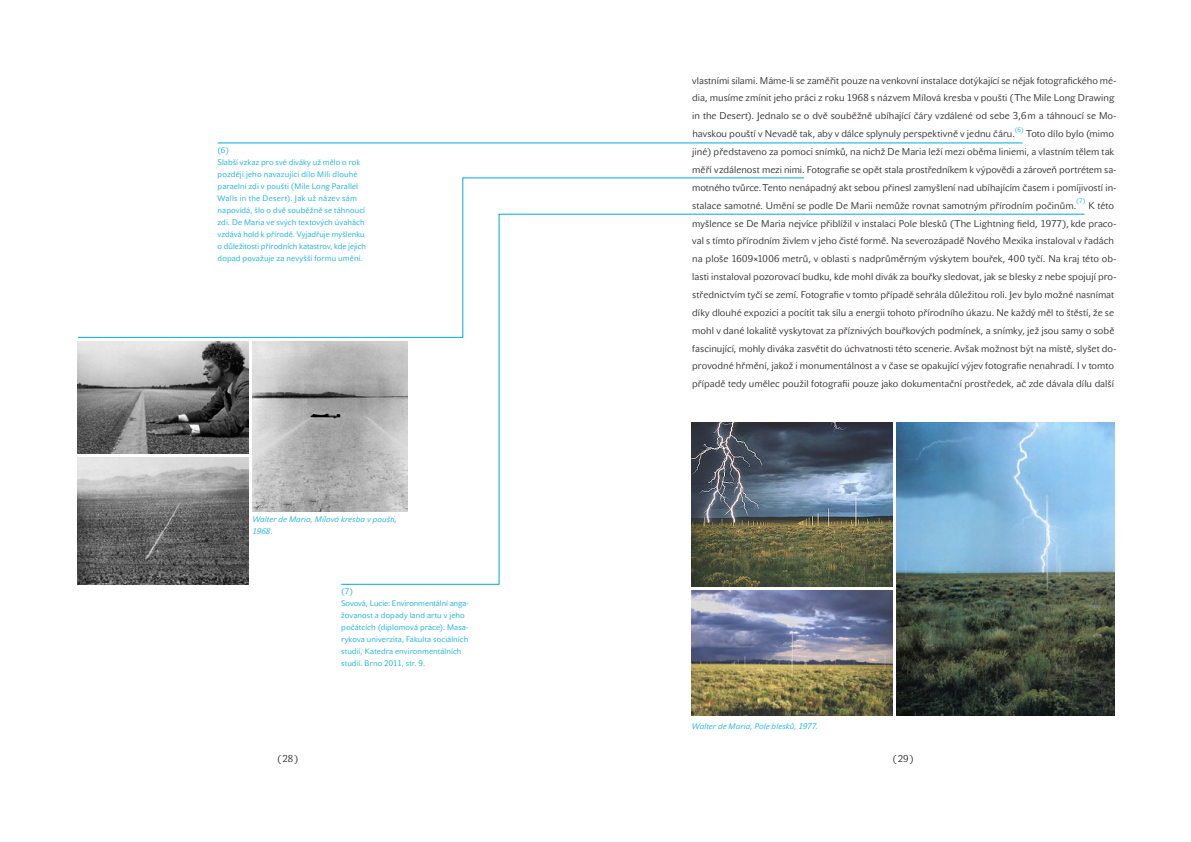
<style>
.page{position:relative;width:1191px;height:842px;background:#fff}
.page>*{position:absolute;margin:0;border:0;box-sizing:border-box;transform-origin:0 0}
.t1{font:9.8px/17.9px "John Sans Lite Pro";letter-spacing:.005em;color:#231f20}
.t2{font:8px/12px "John Sans Lite Pro";letter-spacing:.01em;color:#00a9d8}
.t3{font:italic 8px/12px "John Sans Lite Pro";letter-spacing:.015em;color:#00a9d8}
.t4{font:6.3px "John Sans Lite Pro";color:#00a9d8}
</style>
<div class="page">
<img style="left:692px;top:590px;width:200px;height:126px">
<img style="left:896px;top:423px;width:218px;height:293px">
<img style="left:252px;top:342px;width:89px;height:170px">
<img style="left:78px;top:342px;width:170px;height:111px">
<img style="left:78px;top:458px;width:170px;height:126px">
<hr style="left:218px;top:143px;width:804px;height:1px;background:#00a9d8">
<svg style="left:78px;top:178px;width:726px;height:160px"></svg>
<svg style="left:341px;top:214px;width:743px;height:370px"></svg>
<p class="t2" style="left:218px;top:144px;width:150px">(6)<br>Slabší vzkaz pro své diváky už mělo o rok později jeho navazující dílo Míli dlouhé paraelní zdi v poušti (Mile Long Parallel Walls in the Desert). Jak už název sám napovídá, šlo o dvě souběžně se táhnoucí zdi. De Maria ve svých textových úvahách vzdává hold k přírodě. Vyjadřuje myšlenku o důležitosti přírodních katastrov, kde jejich dopad považuje za nevyšší formu umění.</p>
<p class="t3" style="left:252px;top:513px;width:146px">Walter de Maria, Mílová kresba v poušti,<br>1968.</p>
<p class="t2" style="left:341px;top:585px;width:129px">(7)<br>Sovová, Lucie: Environmentální anga&shy;žovanost a dopady land artu v jeho počátcích (diplomová práce). Masa&shy;rykova univerzita, Fakulta sociálních studií, Katedra environmentálních studií. Brno 2011, str. 9.</p>
<p class="t1" style="left:692px;top:71px;width:425px">vlastními silami. Máme-li se zaměřit pouze na venkovní instalace dotýkající se nějak fotografického mé&shy;dia, musíme zmínit jeho práci z roku 1968 s názvem Mílová kresba v poušti (The Mile Long Drawing in the Desert). Jednalo se o dvě souběžně ubíhající čáry vzdálené od sebe 3,6m a táhnoucí se Mo&shy;havskou pouští v Nevadě tak, aby v dálce splynuly perspektivně v jednu čáru.</p>
<p class="t4" style="left:1014px;top:126px;width:11px">(6)</p>
<p class="t1" style="left:692px;top:125px;width:426px;text-indent:334px">Toto dílo bylo (mimo jiné) představeno za pomoci snímků, na nichž De Maria leží mezi oběma liniemi, a vlastním tělem tak měří vzdálenost mezi nimi. Fotografie se opět stala prostředníkem k výpovědi a zároveň portrétem sa&shy;motného tvůrce.Tento nenápadný akt sebou přinesl zamyšlení nad ubíhajícím časem i pomíjivostí in&shy;stalace samotné. Umění se podle De Marii nemůže rovnat samotným přírodním počinům.</p>
<p class="t4" style="left:1076px;top:197px;width:11px">(7)</p>
<p class="t1" style="left:692px;top:196px;width:426px;text-indent:396px">K této myšlence se De Maria nejvíce přiblížil v instalaci Pole blesků (The Lightning field, 1977), kde praco&shy;val s tímto přírodním živlem v jeho čisté formě. Na severozápadě Nového Mexika instaloval v řadách na ploše 1609×1006 metrů, v oblasti s nadprůměrným výskytem bouřek, 400 tyčí. Na kraj této ob&shy;lasti instaloval pozorovací budku, kde mohl divák za bouřky sledovat, jak se blesky z nebe spojují pro&shy;střednictvím tyčí se zemí. Fotografie v tomto případě sehrála důležitou roli. Jev bylo možné nasnímat díky dlouhé expozici a pocítit tak sílu a energii tohoto přírodního úkazu. Ne každý měl to štěstí, že se mohl v dané lokalitě vyskytovat za příznivých bouřkových podmínek, a snímky, jež jsou samy o sobě fascinující, mohly diváka zasvětit do úchvatnosti této scenerie. Avšak možnost být na místě, slyšet do&shy;provodné hřmění, jakož i monumentálnost a v čase se opakující výjev fotografie nenahradí. I v tomto případě tedy umělec použil fotografii pouze jako dokumentační prostředek, ač zde dávala dílu další</p>
<p class="t3" style="left:692px;top:720px;width:127px">Walter de Maria, Pole blesků, 1977.</p>
<p class="t1" style="left:277px;top:750px;width:23px">(28)</p>
<p class="t1" style="left:892px;top:750px;width:23px">(29)</p>
</div>
